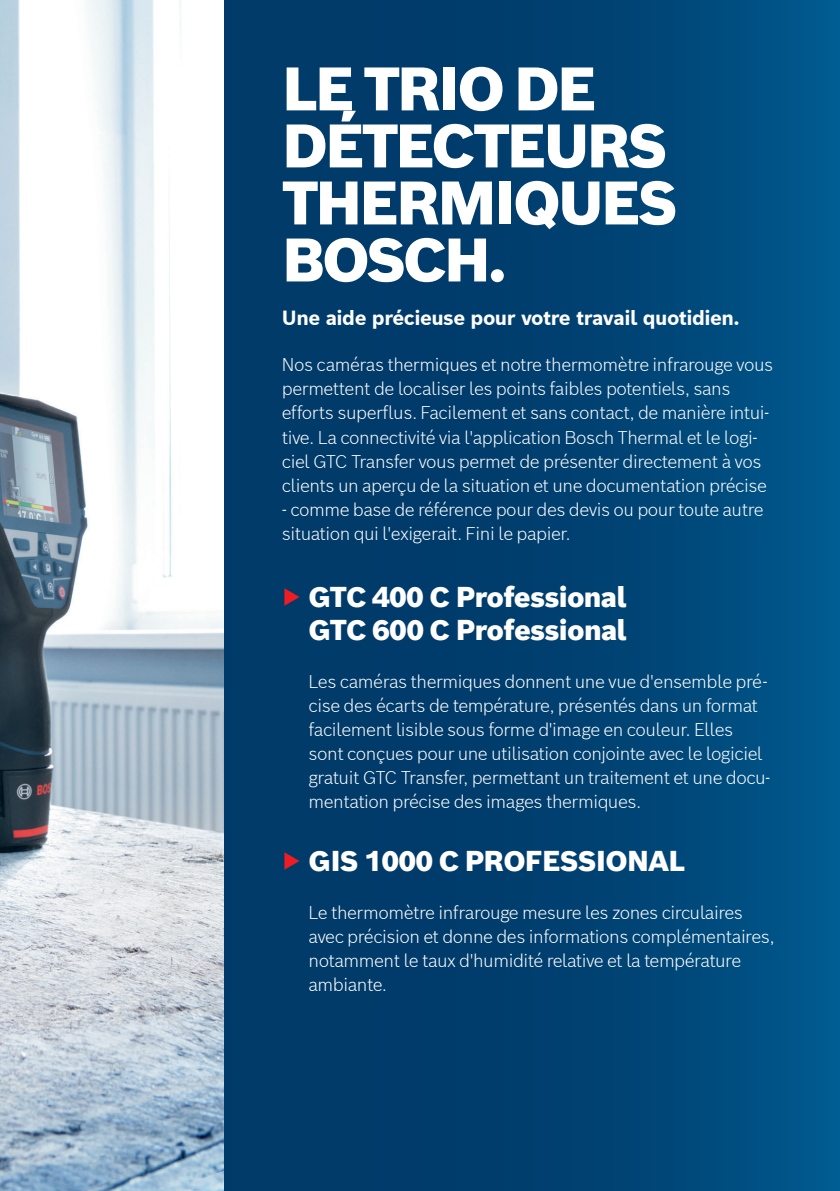
<style>
.page{position:relative;width:840px;height:1191px;background:#fff}
.page>*{position:absolute;margin:0;border:0;box-sizing:border-box;transform-origin:0 0}
.t1{font:900 60px/57px "Bosch Sans";letter-spacing:-.05em;color:#fff}
.t2{font:900 28px/33.6px "Bosch Sans";letter-spacing:-.025em;color:#fff;text-align:right}
.t3{font:700 20px "Bosch Sans";letter-spacing:-.025em;color:#fff}
.t4{font:300 18px/24px "Bosch Sans";letter-spacing:-.025em;color:#fff}
.s1{font-weight:300;color:#ee1d23}
</style>
<div class="page">
<div style="left:223px;top:0;width:616px;height:1191px;background:linear-gradient(to right,#003462,#005285)"></div>
<img style="left:0;top:0;width:223px;height:1191px">
<h1 class="t1" style="left:282px;top:60px;width:397px">LE TRIO DE<br>DÉTECTEURS<br>THERMIQUES<br>BOSCH.</h1>
<p class="t3" style="left:282px;top:305px;width:459px">Une aide précieuse pour votre travail quotidien.</p>
<p class="t4" style="left:282px;top:352px;width:493px">Nos caméras thermiques et notre thermomètre infrarouge vous permettent de localiser les points faibles potentiels, sans efforts superflus. Facilement et sans contact, de manière intui&shy;tive. La connectivité via l'application Bosch Thermal et le logi&shy;ciel GTC Transfer vous permet de présenter directement à vos clients un aperçu de la situation et une documentation précise</p>
<p class="t4" style="left:282px;top:496px;width:483px">- comme base de référence pour des devis ou pour toute autre situation qui l'exigerait. Fini le papier.</p>
<h2 class="t2" style="left:282px;top:579px;width:346px"><span class="s1">▶</span> GTC 400 C Professional<br>GTC 600 C Professional</h2>
<p class="t4" style="left:308px;top:669px;width:463px">Les caméras thermiques donnent une vue d'ensemble pré&shy;cise des écarts de température, présentés dans un format facilement lisible sous forme d'image en couleur. Elles sont conçues pour une utilisation conjointe avec le logiciel gratuit GTC Transfer, permettant un traitement et une docu&shy;mentation précise des images thermiques.</p>
<h2 class="t2" style="left:282px;top:844px;width:405px"><span class="s1">▶</span> GIS 1000 C PROFESSIONAL</h2>
<p class="t4" style="left:308px;top:900px;width:467px">Le thermomètre infrarouge mesure les zones circulaires avec précision et donne des informations complémentaires, notamment le taux d'humidité relative et la température ambiante.</p>
</div>
